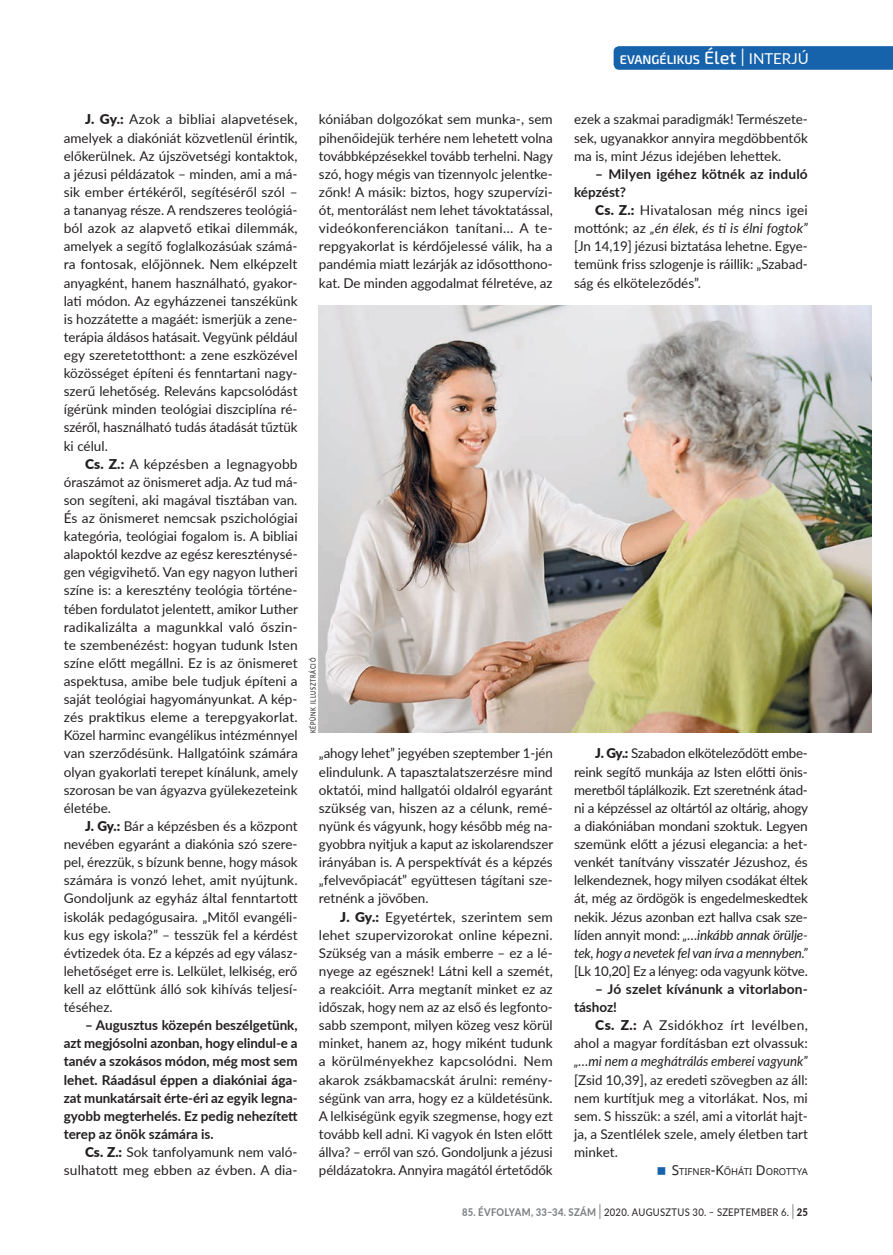
<style>
.page{position:relative;width:893px;height:1255px;background:#fff}
.page>*{position:absolute;margin:0;border:0;box-sizing:border-box;transform-origin:0 0}
.t1{font:13.5px/18.1px "Lato";color:#231f20;text-align:justify}
.t2{font:700 13.5px/18.1px "Lato";color:#231f20}
.t3{font:13.5px "Lato";letter-spacing:-.02em;color:#231f20}
.t4{font:italic 13.5px "Lato";color:#231f20}
.t5{font:600 12.6px "Exo 2";color:#fff}
.t6{font:10.5px "Lato";letter-spacing:.03em;color:#231f20;scale:.9 1}
.t7{font:9.45px "Noto Sans";color:#231f20}
.t8{font:500 7.5px "Lato";letter-spacing:.13em;color:#231f20;scale:.75 1}
.s1{font-weight:500;font-size:18px}
.s2{font-weight:300;font-size:25.2px}
.s3{font-family:"Lato";font-weight:400;font-size:15px}
.s4{font-weight:900}
.s5{font-style:italic}
.s6{font-size:13.5px}
.s7{font-weight:800;color:#808285}
.s8{font-weight:300;font-size:21px}
.s9{font-weight:800}
</style>
<div class="page">
<svg style="left:614px;top:46px;width:279px;height:24px;background:#1a65ad"></svg>
<img style="left:319px;top:305px;width:553px;height:427px">
<p class="t5" style="left:620px;top:52px;width:190px">EVANGÉLIKUS <span class="s1">Élet</span> <span class="s2">I</span> <span class="s3">INTERJÚ</span></p>
<p class="t1" style="left:64px;top:110px;width:235px;text-indent:21px"><span class="s4">J. Gy.:</span> Azok a bibliai alapvetések, amelyek a diakóniát közvetlenül érintik, előkerülnek. Az újszövetségi kontaktok, a jézusi példázatok – minden, ami a má&shy;sik ember értékéről, segítéséről szól – a tananyag része. A rendszeres teológiá&shy;ból azok az alapvető etikai dilemmák, amelyek a segítő foglalkozásúak számá&shy;ra fontosak, előjönnek. Nem elképzelt anyagként, hanem használható, gyakor&shy;lati módon. Az egyházzenei tanszékünk is hozzátette a magáét: ismerjük a zene&shy;terápia áldásos hatásait. Vegyünk például egy szeretetotthont: a zene eszközével közösséget építeni és fenntartani nagy&shy;szerű lehetőség. Releváns kapcsolódást ígérünk minden teológiai diszciplína ré&shy;széről, használható tudás átadását tűztük ki célul.</p>
<p class="t1" style="left:64px;top:454px;width:236px;text-indent:21px"><span class="s4">Cs. Z.:</span> A képzésben a legnagyobb óraszámot az önismeret adja. Az tud má&shy;son segíteni, aki magával tisztában van.<br>És az önismeret nemcsak pszichológiai kategória, teológiai fogalom is. A bibliai alapoktól kezdve az egész kereszténysé&shy;gen végigvihető. Van egy nagyon lutheri színe is: a keresztény teológia történe&shy;tében fordulatot jelentett, amikor Luther radikalizálta a magunkkal való őszin&shy;te szembenézést: hogyan tudunk Isten színe előtt megállni. Ez is az önismeret aspektusa, amibe bele tudjuk építeni a saját teológiai hagyományunkat. A kép&shy;zés praktikus eleme a terepgyakorlat.<br>Közel harminc evangélikus intézménnyel van szerződésünk. Hallgatóink számára olyan gyakorlati terepet kínálunk, amely szorosan be van ágyazva gyülekezeteink életébe.</p>
<p class="t1" style="left:64px;top:816px;width:235px;text-indent:21px"><span class="s4">J. Gy.:</span> Bár a képzésben és a központ nevében egyaránt a diakónia szó szere&shy;pel, érezzük, s bízunk benne, hogy mások számára is vonzó lehet, amit nyújtunk.<br>Gondoljunk az egyház által fenntartott iskolák pedagógusaira. „Mitől evangéli&shy;kus egy iskola?” – tesszük fel a kérdést évtizedek óta. Ez a képzés ad egy válasz&shy;lehetőséget erre is. Lelkület, lelkiség, erő kell az előttünk álló sok kihívás teljesí&shy;téséhez.</p>
<p class="t2" style="left:64px;top:1015px;width:235px;text-align:justify;text-indent:21px">– Augusztus közepén beszélgetünk, azt megjósolni azonban, hogy elindul-e a tanév a szokásos módon, még most sem lehet. Ráadásul éppen a diakóniai ága&shy;zat munkatársait érte-éri az egyik legna&shy;gyobb megterhelés. Ez pedig nehezített terep az önök számára is.</p>
<p class="t1" style="left:64px;top:1142px;width:235px;text-align:right"><span class="s4">Cs. Z.:</span> Sok tanfolyamunk nem való&shy;sulhatott meg ebben az évben. A dia-</p>
<p class="t1" style="left:319px;top:110px;width:236px">kóniában dolgozókat sem munka-, sem pihenőidejük terhére nem lehetett volna továbbképzésekkel tovább terhelni. Nagy szó, hogy mégis van tizennyolc jelentke&shy;zőnk! A másik: biztos, hogy szupervízi&shy;ót, mentorálást nem lehet távoktatással, videókonferenciákon tanítani… A te&shy;repgyakorlat is kérdőjelessé válik, ha a pandémia miatt lezárják az idősotthono&shy;kat. De minden aggodalmat félretéve, az</p>
<p class="t1" style="left:574px;top:110px;width:235px">ezek a szakmai paradigmák! Természete&shy;sek, ugyanakkor annyira megdöbbentők ma is, mint Jézus idejében lehettek.</p>
<p class="t2" style="left:574px;top:164px;width:235px;text-indent:21px">– Milyen igéhez kötnék az induló képzést?</p>
<p class="t1" style="left:574px;top:200px;width:235px;text-indent:21px"><span class="s4">Cs. Z.:</span> Hivatalosan még nincs igei mottónk; az <span class="s5">„én élek, és ti is élni fogtok” </span>[Jn 14,19] jézusi biztatása lehetne. Egye&shy;temünk friss szlogenje is ráillik: „Szabad&shy;ság és elköteleződés”.</p>
<p class="t8" style="left:308px;top:733px;width:102px;rotate:-90deg">KÉPÜNK ILLUSZTRÁCIÓ</p>
<p class="t1" style="left:319px;top:744px;width:236px">„ahogy lehet” jegyében szeptember 1-jén elindulunk. A tapasztalatszerzésre mind oktatói, mind hallgatói oldalról egyaránt szükség van, hiszen az a célunk, remé&shy;nyünk és vágyunk, hogy később még na&shy;gyobbra nyitjuk a kaput az iskolarendszer irányában is. A perspektívát és a képzés „felvevőpiacát” együttesen tágítani sze&shy;retnénk a jövőben.</p>
<p class="t1" style="left:319px;top:906px;width:235px;text-indent:21px"><span class="s4">J. Gy.:</span> Egyetértek, szerintem sem lehet szupervizorokat online képezni.<br>Szükség van a másik emberre – ez a lé&shy;nyege az egésznek! Látni kell a szemét, a reakcióit. Arra megtanít minket ez az időszak, hogy nem az az első és legfonto&shy;sabb szempont, milyen közeg vesz körül minket, hanem az, hogy miként tudunk a körülményekhez kapcsolódni. Nem akarok zsákbamacskát árulni: remény&shy;ségünk van arra, hogy ez a küldetésünk.<br>A lelkiségünk egyik szegmense, hogy ezt tovább kell adni. Ki vagyok én Isten előtt állva? – erről van szó. Gondoljunk a jézusi példázatokra. Annyira magától értetődők</p>
<p class="t1" style="left:574px;top:744px;width:236px;text-indent:21px"><span class="s4">J. Gy.:</span> Szabadon elköteleződött embe&shy;reink segítő munkája az Isten előtti önis&shy;meretből táplálkozik. Ezt szeretnénk átad&shy;ni a képzéssel az oltártól az oltárig, ahogy a diakóniában mondani szoktuk. Legyen szemünk előtt a jézusi elegancia: a het&shy;venkét tanítvány visszatér Jézushoz, és lelkendeznek, hogy milyen csodákat éltek át, még az ördögök is engedelmeskedtek nekik. Jézus azonban ezt hallva csak sze&shy;líden annyit mond: <span class="s5">„…inkább annak örülje&shy;tek, hogy a nevetek fel van írva a mennyben.”</span></p>
<p class="t3" style="left:574px;top:961px;width:235px">[Lk 10,20] Ez a lényeg: oda vagyunk kötve.</p>
<p class="t2" style="left:574px;top:979px;width:235px;text-indent:21px">– Jó szelet kívánunk a vitorlabon&shy;táshoz!</p>
<p class="t1" style="left:574px;top:1015px;width:235px;text-align:right"><span class="s4">Cs. Z.:</span> A Zsidókhoz írt levélben, ahol a magyar fordításban ezt olvassuk:</p>
<p class="t4" style="left:574px;top:1051px;width:235px">„…mi nem a meghátrálás emberei vagyunk”</p>
<p class="t1" style="left:574px;top:1069px;width:235px">[Zsid 10,39], az eredeti szövegben az áll: nem kurtítjuk meg a vitorlákat. Nos, mi sem. S hisszük: a szél, ami a vitorlát hajt&shy;ja, a Szentlélek szele, amely életben tart minket.</p>
<p class="t7" style="left:672px;top:1165px;width:138px"><span class="s6">S</span>TIFNER<span class="s6">-K</span>ŐHÁTI <span class="s6">D</span>OROTTYA</p>
<p class="t6" style="left:462px;top:1204px;width:385px"><span class="s7">85. ÉVFOLYAM, 33–34. SZÁM</span> <span class="s8">I</span> 2020. AUGUSZTUS 30. – SZEPTEMBER 6. <span class="s8">I</span> <span class="s9">25</span></p>
</div>
